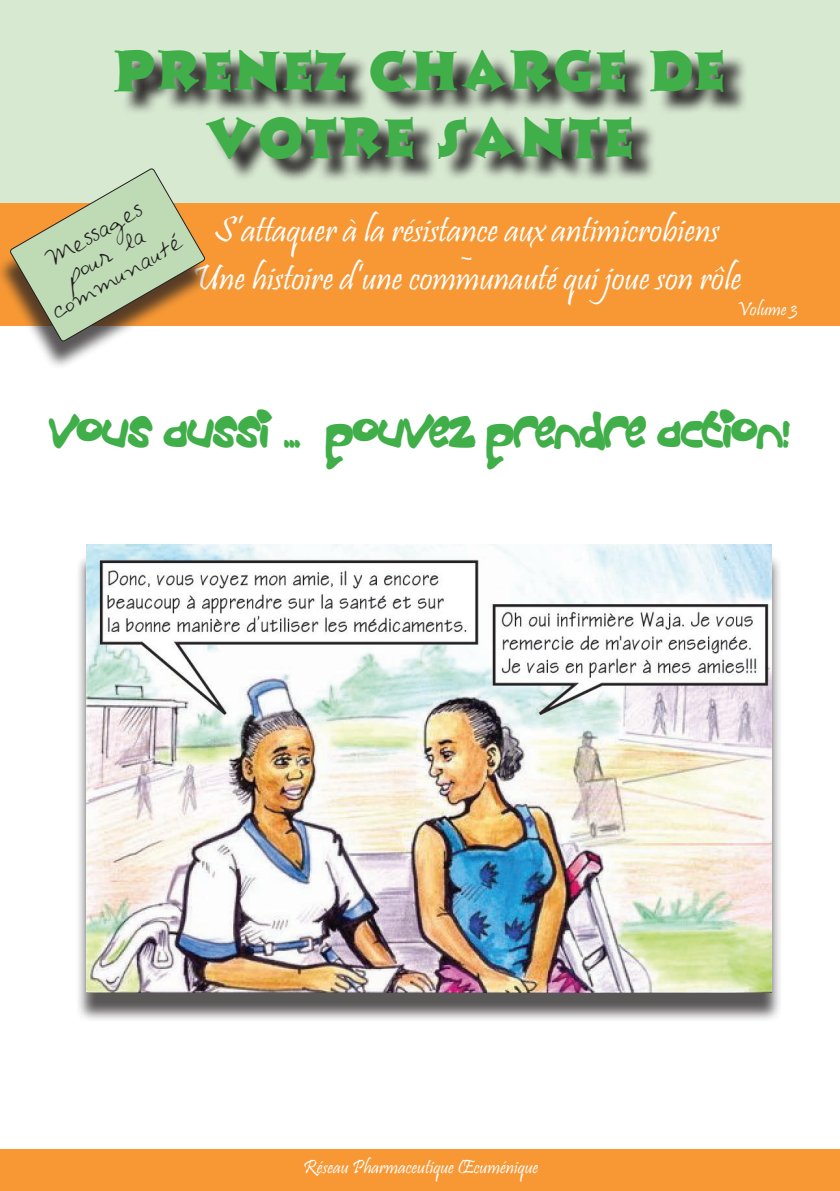
<style>
.page{position:relative;width:840px;height:1191px;background:#fff}
.page>*{position:absolute;margin:0;border:0;box-sizing:border-box;transform-origin:0 0}
.t1{font:46.4px "Croobie";color:#40ae49}
.t2{font:42px/67.4px "ZINNIA";color:#40ae49;text-align:center}
.t3{font:36.4px "Pristina";color:#fff}
.Heading_2{font:24px/24px "Archies Hand";color:#231f20;text-align:center}
.t4{font:19.6px "Pristina";color:#fff}
</style>
<div class="page">
<div style="left:0;top:0;width:839px;height:220px;background:#d8e9d2"></div>
<div style="left:119px;top:53px;width:628px;height:131px;background:#231f20;opacity:.97"></div>
<div style="left:0;top:203px;width:839px;height:123px;background:#f79835"></div>
<div style="left:0;top:1149px;width:839px;height:42px;background:#f79835"></div>
<div style="left:0;top:178px;width:210px;height:193px;background:#231f20;opacity:.75"></div>
<svg style="left:9px;top:168px;width:196px;height:174px"></svg>
<div style="left:75px;top:553px;width:707px;height:470px;background:#231f20;opacity:.75"></div>
<img style="left:86px;top:544px;width:685px;height:448px">
<p class="t2" style="left:112px;top:40px;width:613px">PRENEZ CHARGE DE<br>VOTRE SANTE</p>
<p class="Heading_2" style="left:23px;top:260px;width:148px;rotate:-30deg">Messages pour la communauté</p>
<p class="t3" style="left:214px;top:209px;width:506px">S’attaquer à la résistance aux antimicrobiens</p>
<p class="t3" style="left:460px;top:233px;width:15px">-</p>
<p class="t3" style="left:192px;top:257px;width:551px">Une histoire d’une communauté qui joue son rôle</p>
<p class="t4" style="left:736px;top:298px;width:62px">Volume 3</p>
<p class="t1" style="left:49px;top:403px;width:741px">vous aussi ... pouvez prendre action!</p>
<p class="t4" style="left:303px;top:1155px;width:237px">Réseau Pharmaceutique Œcuménique</p>
</div>
